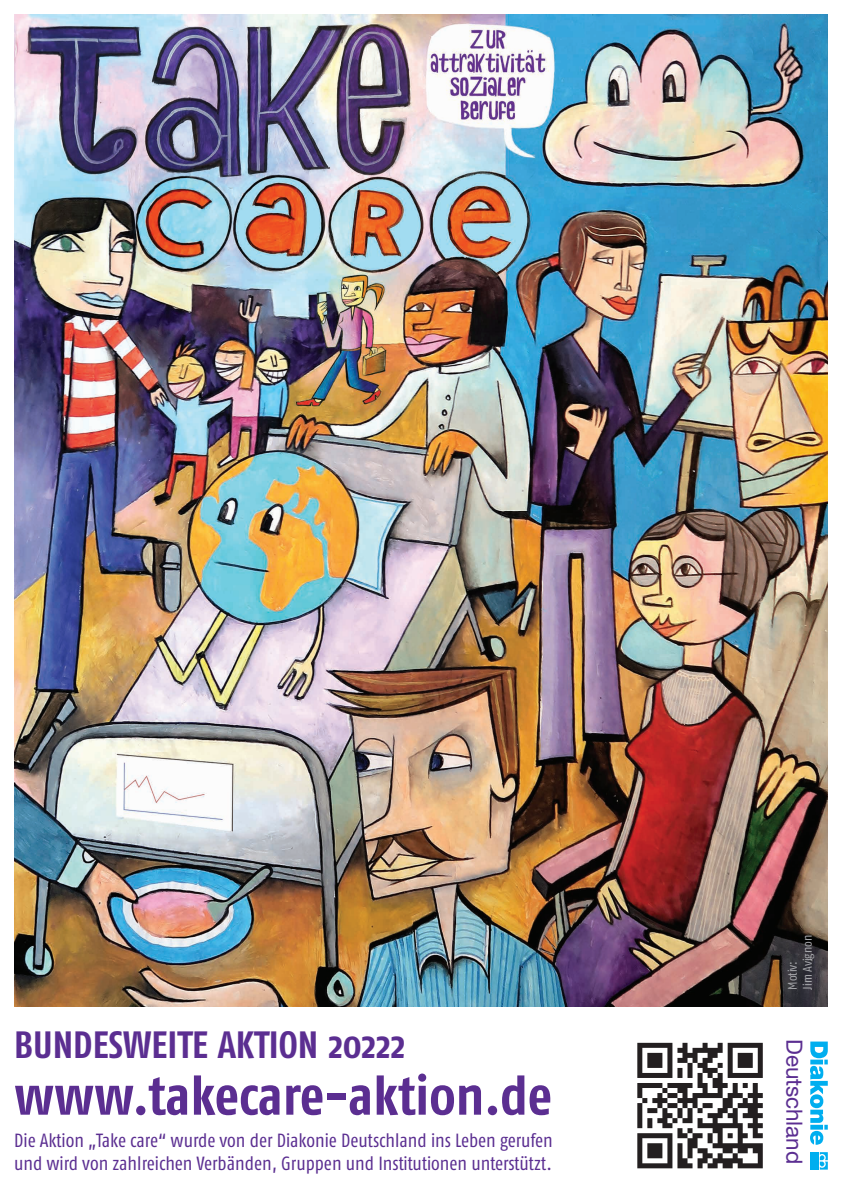
<style>
.page{position:relative;width:842px;height:1191px;background:#fff}
.page>*{position:absolute;margin:0;border:0;box-sizing:border-box;transform-origin:0 0}
.t1{font:700 54.5px "Fago Co";color:#5b2e91}
.t2{font:700 38px "Fago Co";color:#5b2e91}
.t3{font:22.4px "Helvetica Neue LT Std";letter-spacing:-.005em;color:#5b2e91}
.t4{font:19.1px/22.9px "Fago Co";color:#5b2e91}
.t5{font:12.5px/15px "Fago Co";letter-spacing:-.005em;color:#a8a9ad}
</style>
<div class="page">
<img style="left:14px;top:14px;width:814px;height:992px">
<svg style="left:810px;top:1041px;width:18px;height:103px"></svg>
<svg style="left:820px;top:1152px;width:8px;height:17px"></svg>
<div style="left:810px;top:1152px;width:8px;height:8px;background:#00aeef"></div>
<div style="left:810px;top:1161px;width:8px;height:8px;background:#00aeef"></div>
<svg style="left:637px;top:1042px;width:126px;height:126px"></svg>
<h2 class="t2" style="left:14px;top:1022px;width:393px">BUNDESWEITE AKTION 20222</h2>
<h1 class="t1" style="left:14px;top:1063px;width:539px">www.takecare-aktion.de</h1>
<p class="t4" style="left:14px;top:1128px;width:540px">Die Aktion „Take care“ wurde von der Diakonie Deutschland ins Leben gerufen und wird von zahlreichen Verbänden, Gruppen und Institutionen unterstützt.</p>
<p class="t5" style="left:785px;top:989px;width:56px;rotate:-90deg">Motiv:<br>Jim Avignon</p>
<p class="t3" style="left:808px;top:1039px;width:126px;rotate:90deg">Deutschland</p>
</div>
